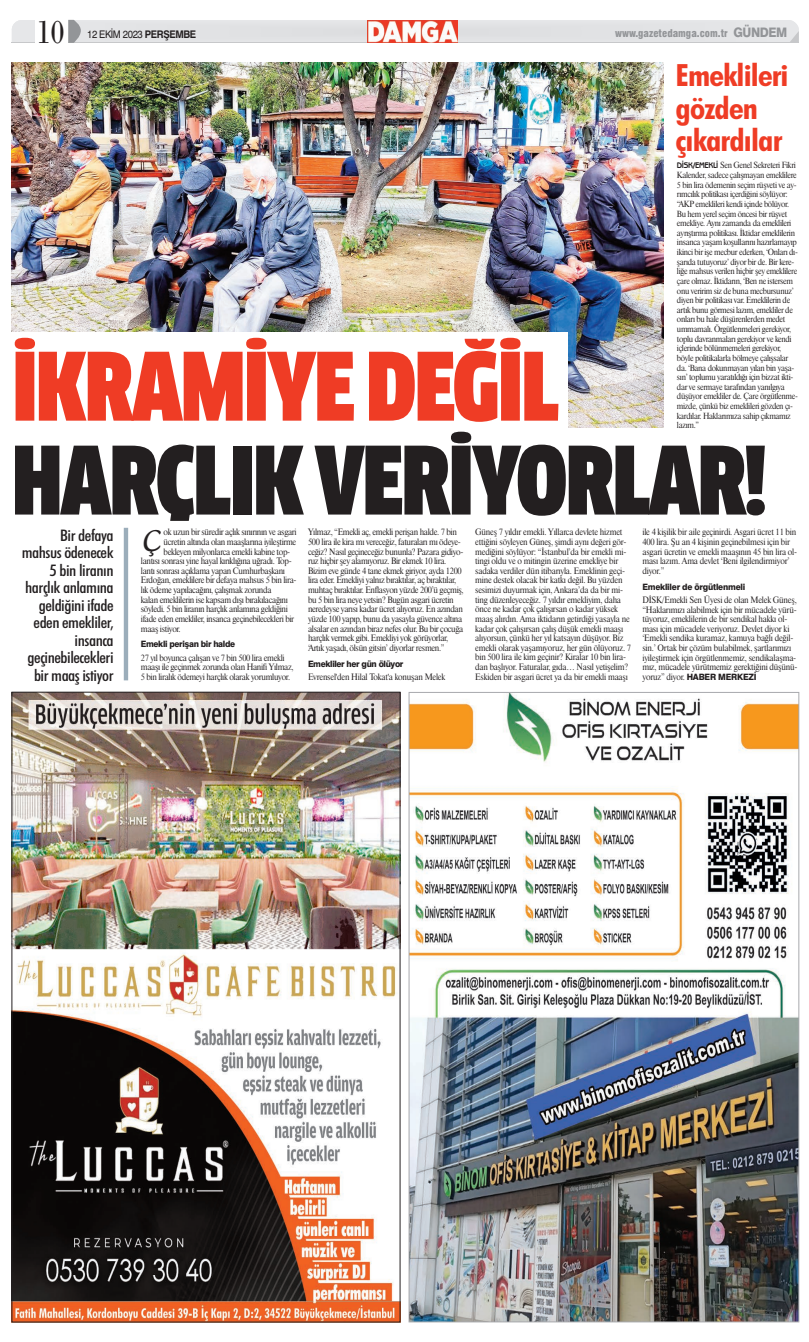
<style>
.page{position:relative;width:809px;height:1342px;background:#fff}
.page>*{position:absolute;margin:0;border:0;box-sizing:border-box;transform-origin:0 0}
.t1{font:900 condensed 91.88px "Clan Pro";letter-spacing:-.015em;color:#231f20;scale:1.04 1}
.t2{font:900 condensed 91.88px "Clan Pro";letter-spacing:-.015em;color:#ef3c25;scale:1.04 1}
.t3{font:34.65px "Bodoni";color:#231f20;scale:.84 1}
.t4{font:700 condensed 30.71px/32.4px "Futura BT";letter-spacing:-.025em;color:#ef3c25;scale:1.1 1}
.t5{font:italic 28.53px "Lucida Handwriting";color:#231f20;scale:.96 1}
.t6{font:500 condensed 16.01px/17.6px "Futura BT";letter-spacing:-.025em;color:#231f20;text-align:right;scale:1.13 1}
.t7{font:900 condensed 10.5px "Swiss 721 BT";color:#939598}
.t8{font:10.5px "Swiss 721 BT";letter-spacing:-.04em;color:#231f20;scale:.92 1}
.t9{font:8.75px/9.6px "Dutch 801 BT Roman Headline";letter-spacing:-.025em;color:#231f20;scale:.96 1}
.t10{font:800 8.75px "Swiss 721 BT";letter-spacing:-.04em;color:#231f20;scale:.96 1}
.t11{font:8.4px/9.6px "Dutch 801 BT Roman Headline";letter-spacing:-.04em;color:#231f20;scale:.96 1}
.s1{font-weight:700}
.s2{font-weight:800;font-stretch:normal;font-size:13.12px}
.s3{font-family:"Benguiat Gothic IT Cby BT";font-weight:700}
.s4{font-family:"Swiss 721 BT";font-weight:800}
</style>
<div class="page">
<svg style="left:11px;top:19px;width:788px;height:24px;background:#e2e3e5"></svg>
<img style="left:367px;top:20px;width:91px;height:23px">
<img style="left:411px;top:694px;width:386px;height:626px">
<img style="left:14px;top:694px;width:384px;height:626px">
<img style="left:12px;top:63px;width:651px;height:365px">
<div style="left:7px;top:332px;width:560px;height:106px;background:#fff"></div>
<hr style="left:124px;top:528px;width:4px;height:152px;background:#9badba">
<svg style="left:170px;top:506px;width:21px;height:15px"></svg>
<h2 class="t3" style="left:37px;top:10px;width:35px">10</h2>
<p class="t8" style="left:87px;top:28px;width:120px">12 EKİM 2023 <span class="s1">PERŞEMBE</span></p>
<p class="t7" style="left:615px;top:27px;width:173px">www.gazetedamga.com.tr <span class="s2">GÜNDEM</span></p>
<h3 class="t4" style="left:675px;top:59px;width:104px">Emeklileri gözden çıkardılar</h3>
<p class="t11" style="left:677px;top:161px;width:127px"><span class="s3">DİSK/EmEKlİ</span> Sen Genel Sekreteri Fikri Kalender, sadece çalışmayan emeklilere 5 bin lira ödemenin seçim rüşveti ve ay&shy;rımcılık politikası içerdiğini söylüyor: “AKP emeklileri kendi içinde bölüyor.<br>Bu hem yerel seçim öncesi bir rüşvet emekliye. Aynı zamanda da emeklileri ayrıştırma politikası. İktidar emeklilerin insanca yaşam koşullarını hazırlamayıp ikinci bir işe mecbur ederken, ‘Onları dı&shy;şarıda tutuyoruz’ diyor bir de. Bir kere&shy;liğe mahsus verilen hiçbir şey emeklilere çare olmaz. İktidarın, ‘Ben ne istersem onu veririm siz de buna mecbursunuz’ diyen bir politikası var. Emeklilerin de artık bunu görmesi lazım, emekliler de onları bu hale düşürenlerden medet ummamalı. Örgütlenmeleri gerekiyor, toplu davranmaları gerekiyor ve kendi içlerinde bölünmemeleri gerekiyor, böyle politikalarla bölmeye çalışsalar da. ‘Bana dokunmayan yılan bin yaşa&shy;sın’ toplumu yaratıldığı için bizzat ikti&shy;dar ve sermaye tarafından yanılgıya düşüyor emekliler de. Çare örgütlenme&shy;mizde, çünkü biz emeklileri gözden çı&shy;kardılar. Haklarımıza sahip çıkmamız lazım.”</p>
<h1 class="t2" style="left:12px;top:352px;width:527px">İKRAMİYE DEĞİL</h1>
<h1 class="t1" style="left:12px;top:446px;width:726px">HARCLIK VERİYORLAR!</h1>
<h3 class="t6" style="left:22px;top:526px;width:83px">Bir defaya mahsus ödenecek<br>5 bin liranın harçlık anlamına geldiğini ifade eden emekliler, insanca geçinebilecekleri bir maaş istiyor</h3>
<h3 class="t5" style="left:141px;top:525px;width:22px">Ç</h3>
<p class="t9" style="left:164px;top:527px;width:140px">ok uzun bir süredir açlık sınırının ve asgari</p>
<p class="t9" style="left:164px;top:537px;width:140px">ücretin altında olan maaşlarına iyileştirme</p>
<p class="t9" style="left:164px;top:547px;width:133px">bekleyen milyonlarca emekli kabine top-</p>
<p class="t9" style="left:141px;top:556px;width:159px">lantısı sonrası yine hayal kırıklığına uğradı. Top-</p>
<p class="t9" style="left:141px;top:566px;width:152px">lantı sonrası açıklama yapan Cumhurbaşkanı</p>
<p class="t9" style="left:141px;top:576px;width:164px">Erdoğan, emeklilere bir defaya mahsus 5 bin lira-</p>
<p class="t9" style="left:141px;top:585px;width:138px">lık ödeme yapılacağını, çalışmak zorunda</p>
<p class="t9" style="left:141px;top:595px;width:155px">kalan emeklilerin ise kapsam dışı bırakılacağını</p>
<p class="t9" style="left:141px;top:604px;width:155px">söyledi. 5 bin liranın harçlık anlamına geldiğini</p>
<p class="t9" style="left:141px;top:614px;width:161px">ifade eden emekliler, insanca geçinebilecekleri bir</p>
<p class="t9" style="left:141px;top:624px;width:43px">maaş istiyor.</p>
<p class="t10" style="left:141px;top:639px;width:100px">Emekli perişan bir halde</p>
<p class="t9" style="left:141px;top:653px;width:161px">27 yıl boyunca çalışan ve 7 bin 500 lira emekli maaşı ile geçinmek zorunda olan Hanifi Yılmaz,<br>5 bin liralık ödemeyi harçlık olarak yorumluyor.</p>
<p class="t9" style="left:308px;top:527px;width:164px">Yılmaz, “Emekli aç, emekli perişan halde. 7 bin 500 lira ile kira mı vereceğiz, faturaları mı ödeye&shy;ceğiz? Nasıl geçineceğiz bununla? Pazara gidiyo&shy;ruz hiçbir şey alamıyoruz. Bir ekmek 10 lira.<br>Bizim eve günde 4 tane ekmek giriyor, ayda 1200 lira eder. Emekliyi yalnız bıraktılar, aç bıraktılar, muhtaç bıraktılar. Enflasyon yüzde 200’ü geçmiş, bu 5 bin lira neye yetsin? Bugün asgari ücretin neredeyse yarısı kadar ücret alıyoruz. En azından yüzde 100 yapıp, bunu da yasayla güvence altına alsalar en azından biraz nefes olur. Bu bir çocuğa harçlık vermek gibi. Emekliyi yok görüyorlar, ‘Artık yaşadı, ölsün gitsin’ diyorlar resmen.”</p>
<p class="t10" style="left:308px;top:658px;width:101px">Emekliler her gün ölüyor</p>
<p class="t9" style="left:308px;top:672px;width:145px">Evrensel'den Hilal Tokat'a konuşan Melek</p>
<p class="t9" style="left:475px;top:527px;width:164px">Güneş 7 yıldır emekli. Yıllarca devlete hizmet ettiğini söyleyen Güneş, şimdi aynı değeri gör&shy;mediğini söylüyor: “İstanbul’da bir emekli mi&shy;tingi oldu ve o mitingin üzerine emekliye bir sadaka verdiler dün itibarıyla. Emeklinin geçi&shy;mine destek olacak bir katkı değil. Bu yüzden sesimizi duyurmak için, Ankara’da da bir mi&shy;ting düzenleyeceğiz. 7 yıldır emekliyim, daha önce ne kadar çok çalışırsan o kadar yüksek maaş alırdın. Ama iktidarın getirdiği yasayla ne kadar çok çalışırsan çalış düşük emekli maaşı alıyorsun, çünkü her yıl katsayın düşüyor. Biz emekli olarak yaşamıyoruz, her gün ölüyoruz. 7 bin 500 lira ile kim geçinir? Kiralar 10 bin lira&shy;dan başlıyor. Faturalar, gıda… Nasıl yetişelim?<br>Eskiden bir asgari ücret ya da bir emekli maaşı</p>
<p class="t9" style="left:642px;top:527px;width:163px">ile 4 kişilik bir aile geçinirdi. Asgari ücret 11 bin 400 lira. Şu an 4 kişinin geçinebilmesi için bir asgari ücretin ve emekli maaşının 45 bin lira ol&shy;ması lazım. Ama devlet ‘Beni ilgilendirmiyor’ diyor.”</p>
<p class="t10" style="left:642px;top:581px;width:109px">Emekliler de örgütlenmeli</p>
<p class="t9" style="left:642px;top:595px;width:163px">DİSK/Emekli Sen Üyesi de olan Melek Güneş, “Haklarımızı alabilmek için bir mücadele yürü&shy;tüyoruz, emeklilerin de bir sendikal hakkı ol&shy;ması için mücadele veriyoruz. Devlet diyor ki ‘Emekli sendika kuramaz, kamuya bağlı değil&shy;sin.’ Ortak bir çözüm bulabilmek, şartlarımızı iyileştirmek için örgütlenmemiz, sendikalaşma&shy;mız, mücadele yürütmemiz gerektiğini düşünü&shy;yoruz” diyor. <span class="s4">HABER MERKEZİ</span></p>
</div>
